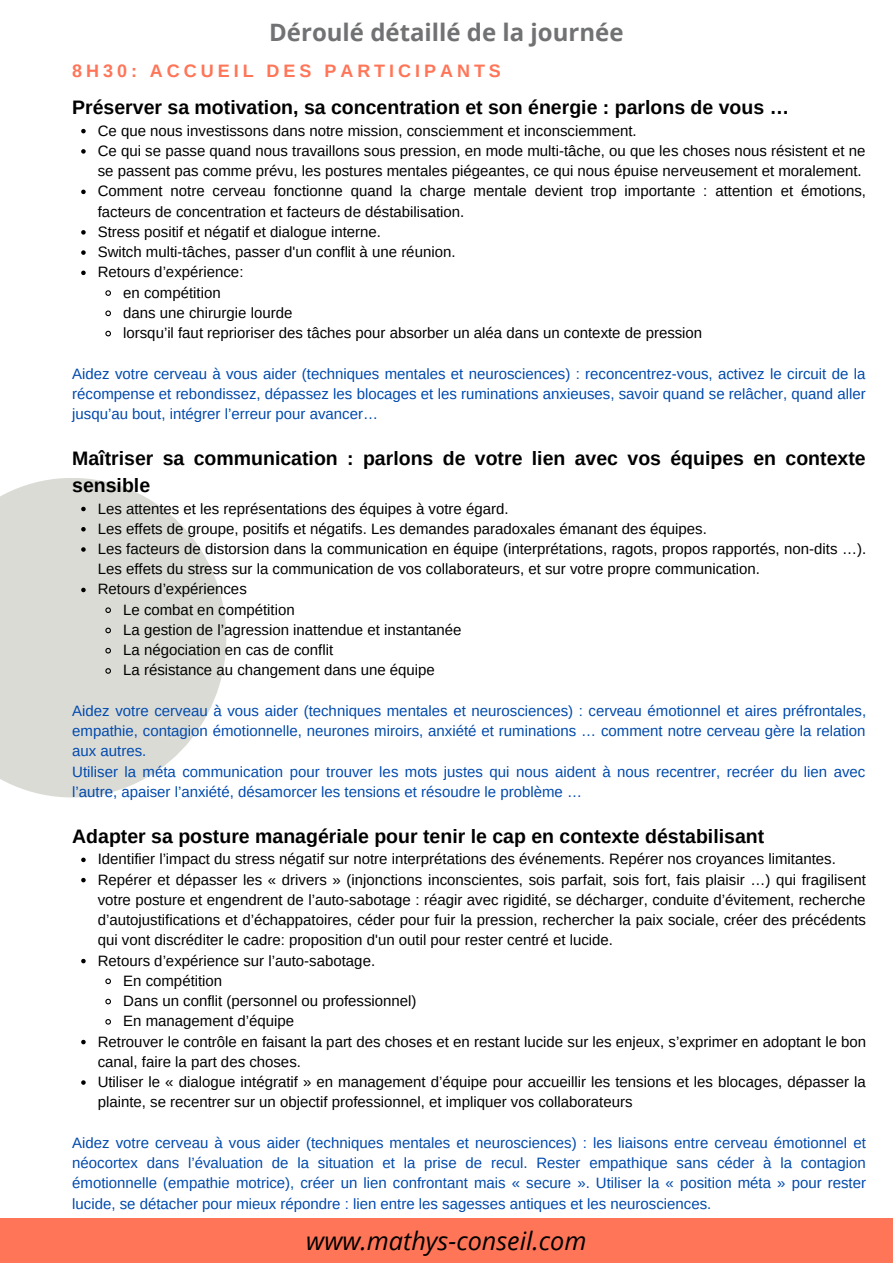
<style>
.page{position:relative;width:893px;height:1264px;background:#fff}
.page>*{position:absolute;margin:0;border:0;box-sizing:border-box;transform-origin:0 0}
.t1{font:italic 25.2px "Open Sans";color:#000}
.t2{font:700 24px "Open Sans";color:#717273}
.t3{font:700 19.5px/27px "Arimo";color:#000}
.t4{font:700 18px "Arimo";letter-spacing:.22em;color:#ff7558}
.t5{font:15px "Arimo";color:#000}
.t6{font:15px/20.2px "Arimo";color:#004aad;text-align:justify}
</style>
<div class="page">
<svg style="left:0;top:478px;width:226px;height:319px;fill:#dbdbd6"></svg>
<svg style="left:81px;top:129px;width:5px;height:4px"></svg>
<svg style="left:81px;top:149px;width:5px;height:5px"></svg>
<svg style="left:81px;top:190px;width:5px;height:4px"></svg>
<svg style="left:81px;top:230px;width:5px;height:4px"></svg>
<svg style="left:81px;top:250px;width:5px;height:5px"></svg>
<svg style="left:81px;top:270px;width:5px;height:5px"></svg>
<svg style="left:105px;top:290px;width:6px;height:6px"></svg>
<svg style="left:105px;top:310px;width:6px;height:7px"></svg>
<svg style="left:105px;top:330px;width:6px;height:7px"></svg>
<svg style="left:81px;top:507px;width:5px;height:4px"></svg>
<svg style="left:81px;top:527px;width:5px;height:4px"></svg>
<svg style="left:81px;top:547px;width:5px;height:4px"></svg>
<svg style="left:81px;top:587px;width:5px;height:5px"></svg>
<svg style="left:104px;top:606px;width:8px;height:8px"></svg>
<svg style="left:104px;top:626px;width:8px;height:8px"></svg>
<svg style="left:104px;top:647px;width:8px;height:7px"></svg>
<svg style="left:104px;top:667px;width:8px;height:7px"></svg>
<svg style="left:81px;top:857px;width:5px;height:5px"></svg>
<svg style="left:81px;top:877px;width:5px;height:5px"></svg>
<svg style="left:81px;top:958px;width:5px;height:5px"></svg>
<svg style="left:105px;top:978px;width:6px;height:7px"></svg>
<svg style="left:105px;top:998px;width:6px;height:7px"></svg>
<svg style="left:105px;top:1019px;width:6px;height:6px"></svg>
<svg style="left:81px;top:1039px;width:5px;height:5px"></svg>
<svg style="left:81px;top:1080px;width:5px;height:4px"></svg>
<div style="left:0;top:1218px;width:892px;height:44px;background:#ff7558"></div>
<h2 class="t2" style="left:269px;top:16px;width:356px">Déroulé détaillé de la journée</h2>
<p class="t4" style="left:72px;top:61px;width:430px">8H30: ACCUEIL DES PARTICIPANTS</p>
<h3 class="t3" style="left:72px;top:94px;width:718px">Préserver sa motivation, sa concentration et son énergie : parlons de vous …</h3>
<p class="t5" style="left:98px;top:122px;width:540px">Ce que nous investissons dans notre mission, consciemment et inconsciemment.</p>
<p class="t5" style="left:98px;top:142px;width:769px">Ce qui se passe quand nous travaillons sous pression, en mode multi-tâche, ou que les choses nous résistent et ne</p>
<p class="t5" style="left:98px;top:162px;width:765px">se passent pas comme prévu, les postures mentales piégeantes, ce qui nous épuise nerveusement et moralement.</p>
<p class="t5" style="left:98px;top:183px;width:769px">Comment notre cerveau fonctionne quand la charge mentale devient trop importante : attention et émotions,</p>
<p class="t5" style="left:98px;top:203px;width:368px">facteurs de concentration et facteurs de déstabilisation.</p>
<p class="t5" style="left:98px;top:223px;width:285px">Stress positif et négatif et dialogue interne.</p>
<p class="t5" style="left:98px;top:243px;width:359px">Switch multi-tâches, passer d'un conflit à une réunion.</p>
<p class="t5" style="left:98px;top:264px;width:147px">Retours d’expérience:</p>
<p class="t5" style="left:123px;top:284px;width:99px">en compétition</p>
<p class="t5" style="left:123px;top:304px;width:171px">dans une chirurgie lourde</p>
<p class="t5" style="left:123px;top:324px;width:580px">lorsqu’il faut reprioriser des tâches pour absorber un aléa dans un contexte de pression</p>
<p class="t6" style="left:72px;top:363px;width:795px">Aidez votre cerveau à vous aider (techniques mentales et neurosciences) : reconcentrez-vous, activez le circuit de la récompense et rebondissez, dépassez les blocages et les ruminations anxieuses, savoir quand se relâcher, quand aller jusqu’au bout, intégrer l’erreur pour avancer…</p>
<h3 class="t3" style="left:72px;top:445px;width:795px">Maîtriser sa communication : parlons de votre lien avec vos équipes en contexte sensible</h3>
<p class="t5" style="left:98px;top:500px;width:412px">Les attentes et les représentations des équipes à votre égard.</p>
<p class="t5" style="left:98px;top:520px;width:610px">Les effets de groupe, positifs et négatifs. Les demandes paradoxales émanant des équipes.</p>
<p class="t5" style="left:98px;top:540px;width:770px">Les facteurs de distorsion dans la communication en équipe (interprétations, ragots, propos rapportés, non-dits …).</p>
<p class="t5" style="left:98px;top:560px;width:663px">Les effets du stress sur la communication de vos collaborateurs, et sur votre propre communication.</p>
<p class="t5" style="left:98px;top:581px;width:151px">Retours d’expériences</p>
<p class="t5" style="left:123px;top:601px;width:173px">Le combat en compétition</p>
<p class="t5" style="left:123px;top:621px;width:340px">La gestion de l’agression inattendue et instantanée</p>
<p class="t5" style="left:123px;top:641px;width:211px">La négociation en cas de conflit</p>
<p class="t5" style="left:123px;top:662px;width:313px">La résistance au changement dans une équipe</p>
<p class="t6" style="left:72px;top:700px;width:795px;text-align:left">Aidez votre cerveau à vous aider (techniques mentales et neurosciences) : cerveau émotionnel et aires préfrontales, empathie, contagion émotionnelle, neurones miroirs, anxiété et ruminations … comment notre cerveau gère la relation aux autres.<br>Utiliser la méta communication pour trouver les mots justes qui nous aident à nous recentrer, recréer du lien avec l’autre, apaiser l’anxiété, désamorcer les tensions et résoudre le problème …</p>
<h3 class="t3" style="left:72px;top:822px;width:693px">Adapter sa posture managériale pour tenir le cap en contexte déstabilisant</h3>
<p class="t5" style="left:98px;top:850px;width:739px">Identifier l’impact du stress négatif sur notre interprétations des événements. Repérer nos croyances limitantes.</p>
<p class="t5" style="left:98px;top:871px;width:769px">Repérer et dépasser les « drivers » (injonctions inconscientes, sois parfait, sois fort, fais plaisir …) qui fragilisent</p>
<p class="t5" style="left:98px;top:891px;width:769px">votre posture et engendrent de l’auto-sabotage : réagir avec rigidité, se décharger, conduite d’évitement, recherche</p>
<p class="t5" style="left:98px;top:911px;width:769px">d’autojustifications et d’échappatoires, céder pour fuir la pression, rechercher la paix sociale, créer des précédents</p>
<p class="t5" style="left:98px;top:931px;width:517px">qui vont discréditer le cadre: proposition d'un outil pour rester centré et lucide.</p>
<p class="t5" style="left:98px;top:952px;width:279px">Retours d’expérience sur l’auto-sabotage.</p>
<p class="t5" style="left:123px;top:972px;width:101px">En compétition</p>
<p class="t5" style="left:123px;top:992px;width:295px">Dans un conflit (personnel ou professionnel)</p>
<p class="t5" style="left:123px;top:1012px;width:172px">En management d’équipe</p>
<p class="t5" style="left:98px;top:1032px;width:770px">Retrouver le contrôle en faisant la part des choses et en restant lucide sur les enjeux, s’exprimer en adoptant le bon</p>
<p class="t5" style="left:98px;top:1053px;width:205px">canal, faire la part des choses.</p>
<p class="t5" style="left:98px;top:1073px;width:769px">Utiliser le « dialogue intégratif » en management d’équipe pour accueillir les tensions et les blocages, dépasser la</p>
<p class="t5" style="left:98px;top:1093px;width:536px">plainte, se recentrer sur un objectif professionnel, et impliquer vos collaborateurs</p>
<p class="t6" style="left:72px;top:1132px;width:795px">Aidez votre cerveau à vous aider (techniques mentales et neurosciences) : les liaisons entre cerveau émotionnel et néocortex dans l’évaluation de la situation et la prise de recul. Rester empathique sans céder à la contagion émotionnelle (empathie motrice), créer un lien confrontant mais « secure ». Utiliser la « position méta » pour rester lucide, se détacher pour mieux répondre : lien entre les sagesses antiques et les neurosciences.</p>
<h1 class="t1" style="left:306px;top:1222px;width:282px">www.mathys-conseil.com</h1>
</div>
